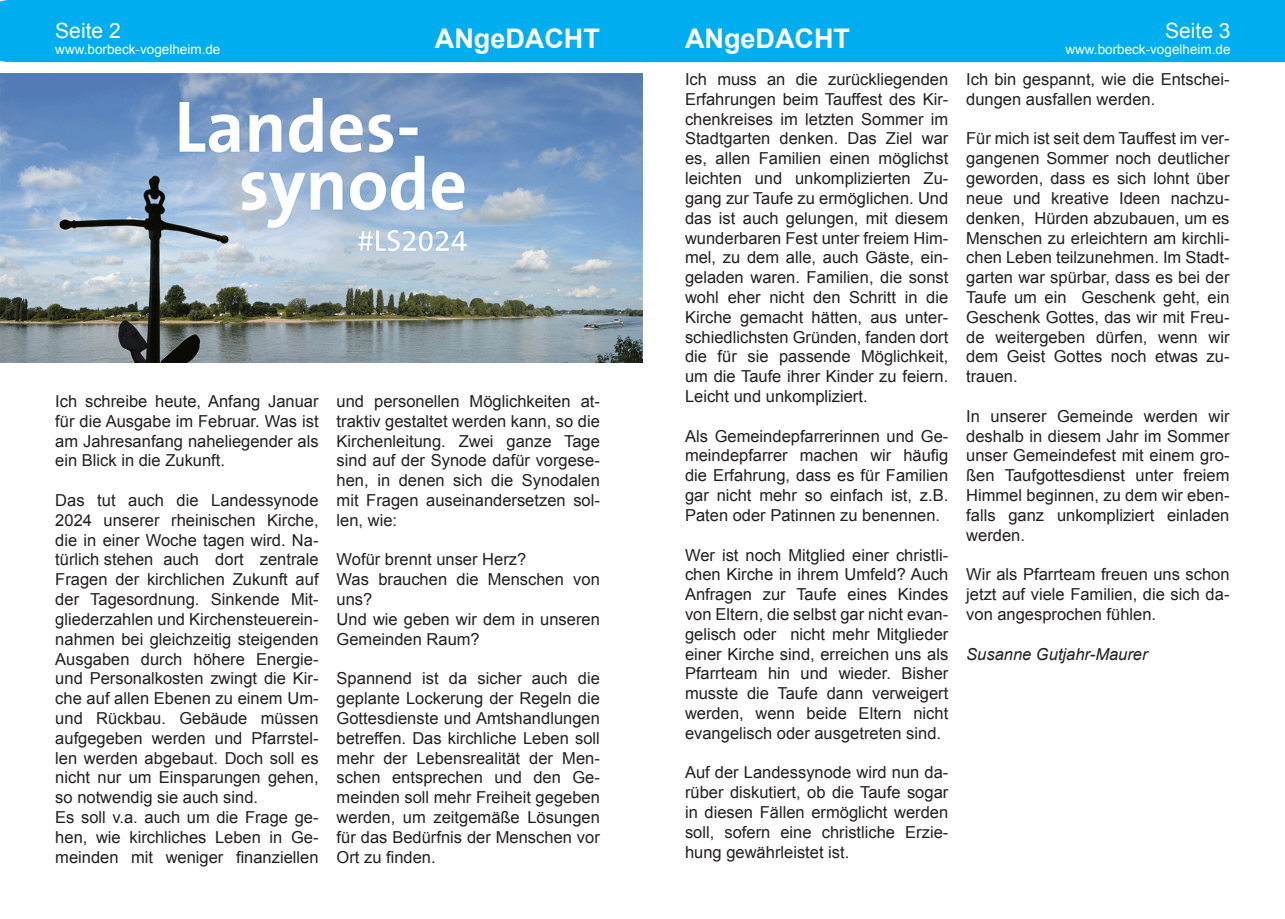
<style>
.page{position:relative;width:1285px;height:919px;background:#fff}
.page>*{position:absolute;margin:0;border:0;box-sizing:border-box;transform-origin:0 0}
.t1{font:700 27px "Arial";color:#fff}
.t2{font:21px "Arial";color:#fff}
.t3{font:16.5px/19.8px "Arial";color:#231f20;text-align:justify}
.t4{font:italic 16.5px "Arial";color:#231f20}
.t5{font:13.5px "Arial";color:#fff}
</style>
<div class="page">
<div style="left:0;top:0;width:1284px;height:62px;background:#00aeef"></div>
<img style="left:0;top:73px;width:642px;height:289px">
<p class="t2" style="left:55px;top:17px;width:67px">Seite 2</p>
<p class="t5" style="left:55px;top:41px;width:167px">www.borbeck-vogelheim.de</p>
<p class="t3" style="left:55px;top:391px;width:265px">Ich schreibe heute, Anfang Januar für die Ausgabe im Februar. Was ist am Jahresanfang naheliegender als ein Blick in die Zukunft.</p>
<p class="t3" style="left:55px;top:490px;width:265px">Das tut auch die Landessynode 2024 unserer rheinischen Kirche, die in einer Woche tagen wird. Na&shy;türlich stehen auch dort zentrale Fragen der kirchlichen Zukunft auf der Tagesordnung. Sinkende Mit&shy;gliederzahlen und Kirchensteuerein&shy;nahmen bei gleichzeitig steigenden Ausgaben durch höhere Energie&shy;und Personalkosten zwingt die Kir&shy;che auf allen Ebenen zu einem Um&shy;und Rückbau. Gebäude müssen aufgegeben werden und Pfarrstel&shy;len werden abgebaut. Doch soll es nicht nur um Einsparungen gehen, so notwendig sie auch sind.</p>
<p class="t3" style="left:55px;top:807px;width:265px">Es soll v.a. auch um die Frage ge&shy;hen, wie kirchliches Leben in Ge&shy;meinden mit weniger finanziellen</p>
<p class="t1" style="left:435px;top:21px;width:166px">ANgeDACHT</p>
<p class="t1" style="left:685px;top:21px;width:166px">ANgeDACHT</p>
<p class="t3" style="left:336px;top:391px;width:265px">und personellen Möglichkeiten at&shy;traktiv gestaltet werden kann, so die Kirchenleitung. Zwei ganze Tage sind auf der Synode dafür vorgese&shy;hen, in denen sich die Synodalen mit Fragen auseinandersetzen sol&shy;len, wie:</p>
<p class="t3" style="left:336px;top:550px;width:191px">Wofür brennt unser Herz?</p>
<p class="t3" style="left:336px;top:569px;width:265px">Was brauchen die Menschen von uns?</p>
<p class="t3" style="left:336px;top:609px;width:265px">Und wie geben wir dem in unseren<br>Gemeinden Raum?</p>
<p class="t3" style="left:336px;top:668px;width:265px">Spannend ist da sicher auch die geplante Lockerung der Regeln die Gottesdienste und Amtshandlungen betreffen. Das kirchliche Leben soll mehr der Lebensrealität der Men&shy;schen entsprechen und den Ge&shy;meinden soll mehr Freiheit gegeben werden, um zeitgemäße Lösungen für das Bedürfnis der Menschen vor Ort zu finden.</p>
<p class="t3" style="left:685px;top:69px;width:265px">Ich muss an die zurückliegenden Erfahrungen beim Tauffest des Kir&shy;chenkreises im letzten Sommer im Stadtgarten denken. Das Ziel war es, allen Familien einen möglichst leichten und unkomplizierten Zu&shy;gang zur Taufe zu ermöglichen. Und das ist auch gelungen, mit diesem wunderbaren Fest unter freiem Him&shy;mel, zu dem alle, auch Gäste, ein&shy;geladen waren. Familien, die sonst wohl eher nicht den Schritt in die Kirche gemacht hätten, aus unter&shy;schiedlichsten Gründen, fanden dort die für sie passende Möglichkeit, um die Taufe ihrer Kinder zu feiern.<br>Leicht und unkompliziert.</p>
<p class="t3" style="left:685px;top:426px;width:265px">Als Gemeindepfarrerinnen und Ge&shy;meindepfarrer machen wir häufig die Erfahrung, dass es für Familien gar nicht mehr so einfach ist, z.B.<br>Paten oder Patinnen zu benennen.</p>
<p class="t3" style="left:685px;top:545px;width:265px">Wer ist noch Mitglied einer christli&shy;chen Kirche in ihrem Umfeld? Auch Anfragen zur Taufe eines Kindes von Eltern, die selbst gar nicht evan&shy;gelisch oder nicht mehr Mitglieder einer Kirche sind, erreichen uns als Pfarrteam hin und wieder. Bisher musste die Taufe dann verweigert werden, wenn beide Eltern nicht evangelisch oder ausgetreten sind.</p>
<p class="t3" style="left:685px;top:762px;width:265px">Auf der Landessynode wird nun da&shy;rüber diskutiert, ob die Taufe sogar in diesen Fällen ermöglicht werden soll, sofern eine christliche Erzie&shy;hung gewährleistet ist.</p>
<p class="t2" style="left:1164px;top:17px;width:67px">Seite 3</p>
<p class="t5" style="left:1065px;top:41px;width:167px">www.borbeck-vogelheim.de</p>
<p class="t3" style="left:966px;top:69px;width:265px">Ich bin gespannt, wie die Entschei&shy;dungen ausfallen werden.</p>
<p class="t3" style="left:966px;top:129px;width:265px">Für mich ist seit dem Tauffest im ver&shy;gangenen Sommer noch deutlicher geworden, dass es sich lohnt über neue und kreative Ideen nachzu&shy;denken, Hürden abzubauen, um es Menschen zu erleichtern am kirchli&shy;chen Leben teilzunehmen. Im Stadt&shy;garten war spürbar, dass es bei der Taufe um ein Geschenk geht, ein Geschenk Gottes, das wir mit Freu&shy;de weitergeben dürfen, wenn wir dem Geist Gottes noch etwas zu&shy;trauen.</p>
<p class="t3" style="left:966px;top:406px;width:265px">In unserer Gemeinde werden wir deshalb in diesem Jahr im Sommer unser Gemeindefest mit einem gro&shy;ßen Taufgottesdienst unter freiem Himmel beginnen, zu dem wir eben&shy;falls ganz unkompliziert einladen werden.</p>
<p class="t3" style="left:966px;top:564px;width:265px">Wir als Pfarrteam freuen uns schon jetzt auf viele Familien, die sich da&shy;von angesprochen fühlen.</p>
<p class="t4" style="left:966px;top:643px;width:183px">Susanne Gutjahr-Maurer</p>
</div>
